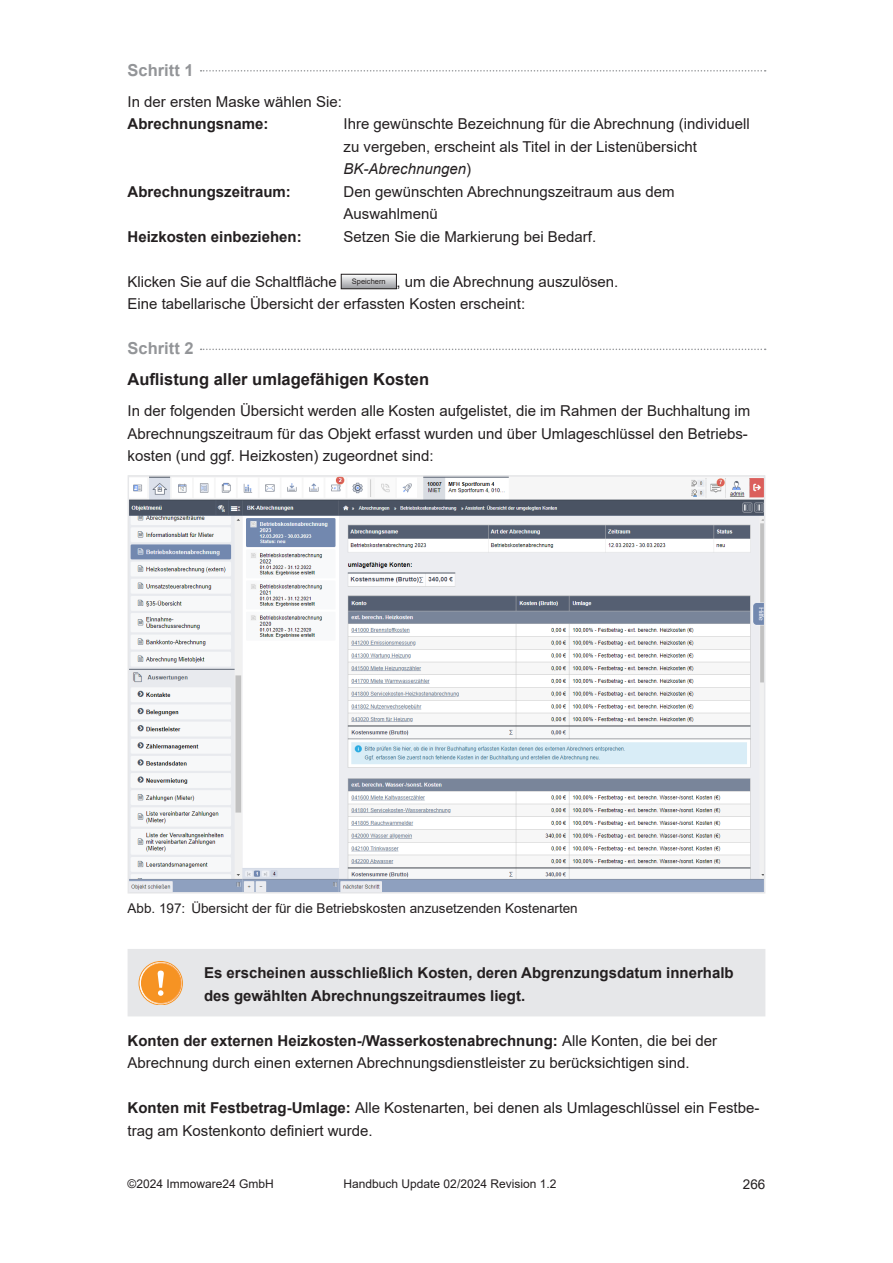
<style>
.page{position:relative;width:893px;height:1263px;background:#fff}
.page>*{position:absolute;margin:0;border:0;box-sizing:border-box;transform-origin:0 0}
.Textüberschrift{font:700 16.5px "Arial";color:#231f20}
.Textüberschrift_Schritte{font:700 16.5px "Arial";color:#939598}
.Textkörper{font:15px/22.5px "Arial";color:#231f20}
.INFO_NEU_2-zeilig{font:700 15px/22.5px "Arial";color:#231f20}
.Textkörper-2{font:700 15px "Arial";color:#231f20}
.t1{font:13.5px "Arial";color:#231f20}
.t2{font:12px "Arial";color:#231f20}
.Textkörper-3{font:7.5px "Arial";color:#231f20}
.s1{font-style:italic}
.s2{font-weight:700}
</style>
<div class="page">
<svg style="left:201px;top:70px;width:565px;height:2px"></svg>
<svg style="left:201px;top:349px;width:565px;height:1px"></svg>
<div style="left:128px;top:949px;width:637px;height:67px;background:#e6e7e9"></div>
<svg style="left:343px;top:276px;width:52px;height:11px"></svg>
<div style="left:341px;top:274px;width:56px;height:15px;border:1px solid #231f20"></div>
<img style="left:131px;top:478px;width:631px;height:412px">
<div style="left:128px;top:475px;width:637px;height:418px;border:2px solid #e6e7e9"></div>
<svg style="left:139px;top:961px;width:43px;height:44px"></svg>
<div style="left:139px;top:961px;width:43px;height:44px;border:1px solid #f69323;border-radius:50%"></div>
<div style="left:140px;top:963px;width:41px;height:40px;background:#f69323;border-radius:50%"></div>
<div style="left:140px;top:963px;width:41px;height:40px;border:1px solid #fff;border-radius:50%"></div>
<svg style="left:158px;top:970px;width:6px;height:26px"></svg>
<p class="Textüberschrift_Schritte" style="left:128px;top:58px;width:68px">Schritt 1</p>
<p class="Textkörper" style="left:128px;top:90px;width:216px">In der ersten Maske wählen Sie:</p>
<p class="Textkörper-2" style="left:128px;top:113px;width:142px">Abrechnungsname:</p>
<p class="Textkörper" style="left:344px;top:113px;width:408px">Ihre gewünschte Bezeichnung für die Abrechnung (individuell zu vergeben, erscheint als Titel in der Listenübersicht<br><span class="s1">BK-Abrechnungen</span>)</p>
<p class="Textkörper-2" style="left:128px;top:181px;width:165px">Abrechnungszeitraum:</p>
<p class="Textkörper" style="left:344px;top:180px;width:333px">Den gewünschten Abrechnungszeitraum aus dem<br>Auswahlmenü</p>
<p class="Textkörper-2" style="left:128px;top:226px;width:176px">Heizkosten einbeziehen:</p>
<p class="Textkörper" style="left:344px;top:225px;width:254px">Setzen Sie die Markierung bei Bedarf.</p>
<p class="Textkörper" style="left:128px;top:270px;width:211px">Klicken Sie auf die Schaltfläche</p>
<p class="Textkörper-3" style="left:352px;top:276px;width:35px">Speichern</p>
<p class="Textkörper" style="left:397px;top:270px;width:223px">, um die Abrechnung auszulösen.</p>
<p class="Textkörper" style="left:128px;top:293px;width:399px">Eine tabellarische Übersicht der erfassten Kosten erscheint:</p>
<p class="Textüberschrift_Schritte" style="left:128px;top:337px;width:68px">Schritt 2</p>
<p class="Textüberschrift" style="left:128px;top:368px;width:303px">Auflistung aller umlagefähigen Kosten</p>
<p class="Textkörper" style="left:128px;top:400px;width:624px">In der folgenden Übersicht werden alle Kosten aufgelistet, die im Rahmen der Buchhaltung im<br>Abrechnungszeitraum für das Objekt erfasst wurden und über Umlageschlüssel den Betriebs&shy;kosten (und ggf. Heizkosten) zugeordnet sind:</p>
<p class="t1" style="left:128px;top:899px;width:452px">Abb. 197: Übersicht der für die Betriebskosten anzusetzenden Kostenarten</p>
<p class="INFO_NEU_2-zeilig" style="left:204px;top:962px;width:531px">Es erscheinen ausschließlich Kosten, deren Abgrenzungsdatum innerhalb des gewählten Abrechnungszeitraumes liegt.</p>
<p class="Textkörper" style="left:128px;top:1029px;width:591px"><span class="s2">Konten der externen Heizkosten-/Wasserkostenabrechnung:</span> Alle Konten, die bei der<br>Abrechnung durch einen externen Abrechnungsdienstleister zu berücksichtigen sind.</p>
<p class="Textkörper" style="left:128px;top:1096px;width:633px"><span class="s2">Konten mit Festbetrag-Umlage:</span> Alle Kostenarten, bei denen als Umlageschlüssel ein Festbe&shy;trag am Kostenkonto definiert wurde.</p>
<p class="t2" style="left:128px;top:1175px;width:148px">©2024 Immoware24 GmbH</p>
<p class="t2" style="left:344px;top:1175px;width:214px">Handbuch Update 02/2024 Revision 1.2</p>
<p class="t1" style="left:743px;top:1175px;width:24px">266</p>
</div>
